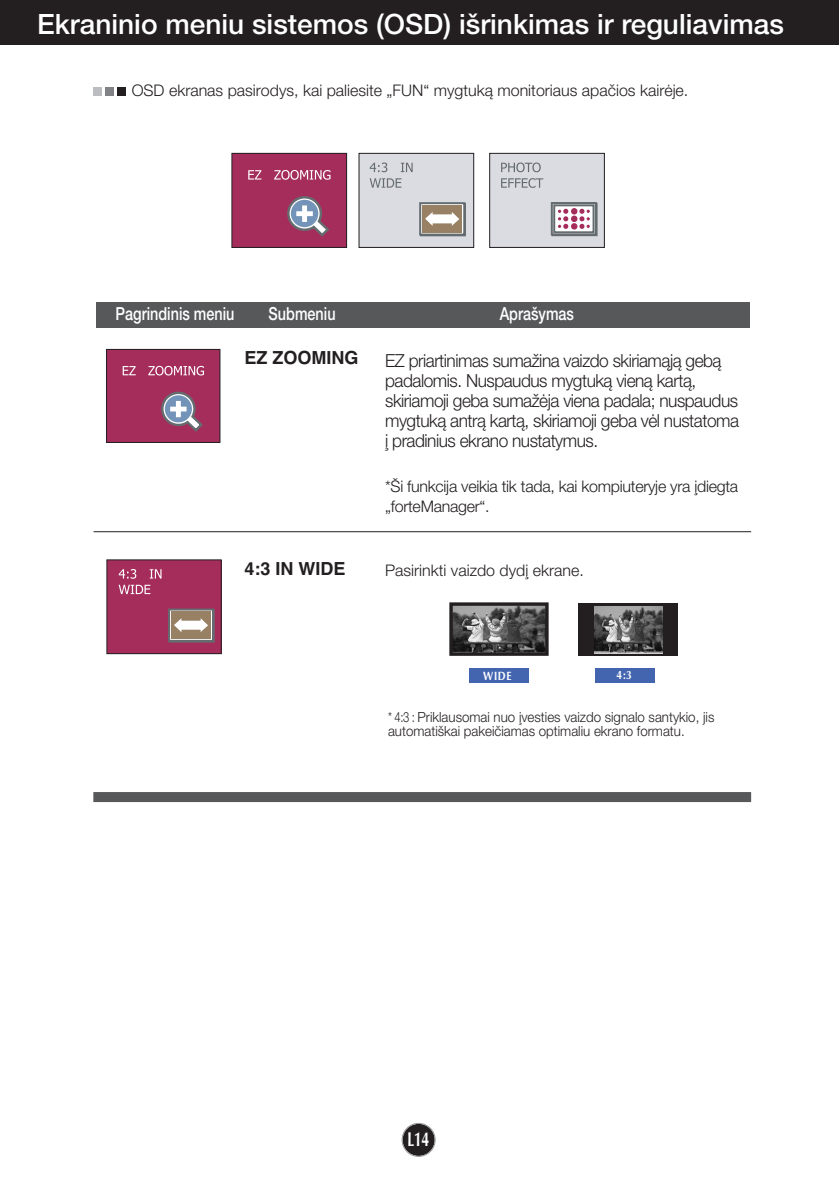
<style>
.page{position:relative;width:839px;height:1189px;background:#fff}
.page>*{position:absolute;margin:0;border:0;box-sizing:border-box;transform-origin:0 0}
.t1{font:500 28px "Helvetica Neue CE";color:#fff}
.t2{font:700 20px "Optima";color:#fff;scale:.7 1}
.t3{font:300 18px/20px "Helvetica Neue CE";letter-spacing:-.03em;color:#231f20;scale:.96 1}
.t4{font:500 18px "Helvetica Neue CE";color:#fff;scale:.8 1}
.t5{font:700 18px "Helvetica";color:#231f20}
.t6{font:300 16px/19.8px "Helvetica Neue CE";color:#231f20}
.t7{font:300 14px/14px "Helvetica Neue CE";color:#231f20;scale:.8 1}
.t8{font:700 12px "Optima";color:#fff;scale:.85 1}
</style>
<div class="page">
<div style="left:402px;top:1124px;width:32px;height:32px;background:#231f20;border-radius:50%"></div>
<div style="left:401px;top:1123px;width:34px;height:34px;border:1px solid #939598;border-radius:50%"></div>
<div style="left:0;top:0;width:839px;height:45px;background:#231f20"></div>
<div style="left:93px;top:792px;width:658px;height:10px;background:#57585a"></div>
<div style="left:96px;top:302px;width:654px;height:25px;background:#57585a"></div>
<hr style="left:94px;top:531px;width:657px;height:1px;background:#231f20">
<div style="left:117px;top:87px;width:9px;height:9px;background:#231f20"></div>
<div style="left:105px;top:87px;width:9px;height:9px;background:#808285"></div>
<div style="left:93px;top:87px;width:9px;height:9px;background:#bcbdc0"></div>
<div style="left:232px;top:153px;width:114px;height:94px;background:#a52d5c"></div>
<div style="left:231px;top:153px;width:116px;height:95px;border:1px solid #231f20"></div>
<div style="left:359px;top:153px;width:115px;height:94px;background:#dadce2"></div>
<div style="left:358px;top:153px;width:116px;height:95px;border:1px solid #231f20"></div>
<svg style="left:248px;top:170px;width:13px;height:9px"></svg>
<svg style="left:274px;top:170px;width:56px;height:10px"></svg>
<svg style="left:370px;top:162px;width:17px;height:10px"></svg>
<svg style="left:401px;top:163px;width:11px;height:9px"></svg>
<svg style="left:369px;top:178px;width:32px;height:10px"></svg>
<div style="left:489px;top:153px;width:115px;height:94px;background:#dadce2"></div>
<div style="left:489px;top:153px;width:116px;height:95px;border:1px solid #231f20"></div>
<svg style="left:501px;top:162px;width:39px;height:10px"></svg>
<svg style="left:501px;top:178px;width:42px;height:10px"></svg>
<svg style="left:287px;top:196px;width:42px;height:41px"></svg>
<div style="left:420px;top:203px;width:46px;height:33px;border:2px solid #656c70"></div>
<div style="left:419px;top:202px;width:46px;height:34px;border:2px solid #656c70"></div>
<div style="left:422px;top:205px;width:40px;height:28px;background:#978064"></div>
<svg style="left:425px;top:212px;width:8px;height:14px"></svg>
<svg style="left:451px;top:212px;width:9px;height:14px"></svg>
<div style="left:431px;top:214px;width:23px;height:9px;background:#fff"></div>
<div style="left:551px;top:203px;width:46px;height:33px;border:2px solid #656c70"></div>
<div style="left:552px;top:203px;width:44px;height:31px;background:#fff"></div>
<div style="left:551px;top:202px;width:46px;height:33px;border:2px solid #656c70"></div>
<svg style="left:558px;top:208px;width:32px;height:21px"></svg>
<div style="left:571px;top:223px;width:6px;height:7px;background:#a52d5c;border-radius:50%"></div>
<div style="left:553px;top:204px;width:41px;height:29px;border:2px solid #656c70"></div>
<div style="left:106px;top:349px;width:114px;height:93px;background:#a52d5c"></div>
<div style="left:106px;top:349px;width:114px;height:94px;border:1px solid #231f20"></div>
<svg style="left:123px;top:366px;width:13px;height:9px"></svg>
<svg style="left:148px;top:366px;width:56px;height:9px"></svg>
<svg style="left:161px;top:391px;width:42px;height:41px"></svg>
<div style="left:107px;top:560px;width:114px;height:93px;background:#a52d5c"></div>
<div style="left:106px;top:559px;width:116px;height:95px;border:1px solid #231f20"></div>
<svg style="left:119px;top:569px;width:17px;height:10px"></svg>
<svg style="left:150px;top:569px;width:11px;height:9px"></svg>
<svg style="left:119px;top:585px;width:31px;height:9px"></svg>
<div style="left:169px;top:609px;width:46px;height:33px;border:2px solid #656c70"></div>
<div style="left:168px;top:608px;width:46px;height:34px;border:2px solid #656c70"></div>
<div style="left:171px;top:611px;width:40px;height:28px;background:#978064"></div>
<svg style="left:174px;top:618px;width:8px;height:14px"></svg>
<svg style="left:200px;top:618px;width:8px;height:14px"></svg>
<div style="left:180px;top:621px;width:23px;height:9px;background:#fff"></div>
<img style="left:453px;top:606px;width:91px;height:46px">
<div style="left:449px;top:602px;width:99px;height:54px;border:3px solid #231f20"></div>
<div style="left:579px;top:603px;width:99px;height:52px;background:#231f20"></div>
<img style="left:594px;top:606px;width:68px;height:47px">
<div style="left:469px;top:668px;width:59px;height:15px;background:#4365b0"></div>
<div style="left:595px;top:668px;width:59px;height:14px;background:#4365b0"></div>
<h1 class="t1" style="left:37px;top:14px;width:748px">Ekraninio meniu sistemos (OSD) i‰rinkimas ir reguliavimas</h1>
<p class="t6" style="left:132px;top:82px;width:558px">OSD ekranas pasirodys, kai paliesite „FUN“ mygtukà monitoriaus apaãios kairòje.</p>
<p class="t4" style="left:115px;top:307px;width:150px">Pagrindinis meniu</p>
<p class="t4" style="left:269px;top:307px;width:85px">Submeniu</p>
<p class="t4" style="left:499px;top:307px;width:95px">Apra‰ymas</p>
<p class="t5" style="left:244px;top:351px;width:115px">EZ ZOOMING</p>
<p class="t3" style="left:385px;top:352px;width:370px">EZ priartinimas sumaÏina vaizdo skiriamàjà gebà padalomis. Nuspaudus mygtukà vienà kartà, skiriamoji geba sumaÏòja viena padala; nuspaudus mygtukà antrà kartà, skiriamoji geba vòl nustatoma ∞ pradinius ekrano nustatymus.</p>
<p class="t6" style="left:385px;top:478px;width:354px">*·i funkcija veikia tik tada, kai kompiuteryje yra ∞diegta „forteManager“.</p>
<p class="t5" style="left:244px;top:562px;width:102px">4:3 IN WIDE</p>
<p class="t6" style="left:385px;top:562px;width:200px">Pasirinkti vaizdo dyd∞ ekrane.</p>
<p class="t8" style="left:483px;top:670px;width:35px">WIDE</p>
<p class="t8" style="left:616px;top:670px;width:19px">4:3</p>
<p class="t7" style="left:388px;top:711px;width:409px">* 4:3 : Priklausomai nuo ∞vesties vaizdo signalo santykio, jis automati‰kai pakeiãiamas optimaliu ekrano formatu.</p>
<p class="t2" style="left:407px;top:1131px;width:33px">L14</p>
</div>
